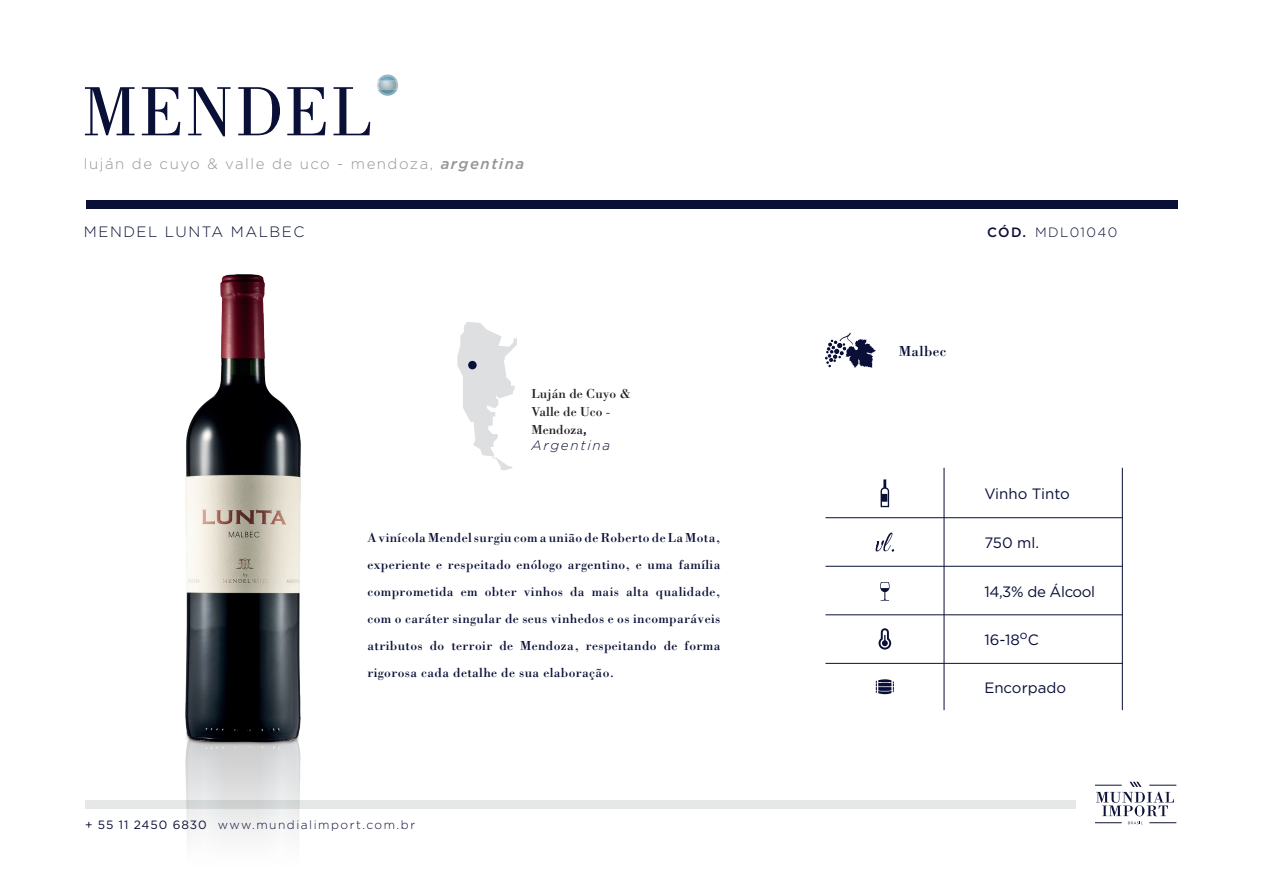
<style>
.page{position:relative;width:1263px;height:893px;background:#fff}
.page>*{position:absolute;margin:0;border:0;box-sizing:border-box;transform-origin:0 0}
.t1{font:72px "Bodoni Std";letter-spacing:.025em;color:#090f36}
.t2{font:300 15px "Gotham";letter-spacing:.1em;color:#939598}
.t3{font:15px "Gotham";color:#090f36}
.t4{font:300 15px "Gotham";letter-spacing:.1em;color:#090f36}
.t5{font:15px "Gotham";letter-spacing:-.025em;color:#090f36}
.t6{font:15px "Bodoni Std";letter-spacing:.025em;color:#090f36}
.t7{font:13.5px/27px "Bodoni Std";letter-spacing:.025em;color:#090f36;text-align:justify}
.t8{font:13.5px/18px "Bodoni Std";color:#231f20}
.t9{font:italic 300 13.5px "Gotham";letter-spacing:.125em;color:#090f36}
.t10{font:300 13.5px "Gotham";letter-spacing:.1em;color:#090f36}
.t11{font:500 13.5px "Gotham";color:#090f36}
.t12{font:300 12px "Gotham";letter-spacing:.125em;color:#090f36}
.s1{font-weight:500;font-style:italic}
.s2{font-family:"Gotham";font-weight:500;color:#090f36}
.s3{font-weight:400}
</style>
<div class="page">
<svg style="left:876px;top:679px;width:18px;height:15px"></svg>
<svg style="left:878px;top:628px;width:13px;height:21px"></svg>
<svg style="left:880px;top:582px;width:10px;height:19px"></svg>
<svg style="left:880px;top:479px;width:9px;height:28px"></svg>
<svg style="left:1095px;top:822px;width:27px;height:1px"></svg>
<svg style="left:1149px;top:822px;width:27px;height:1px"></svg>
<svg style="left:1128px;top:822px;width:15px;height:2px"></svg>
<svg style="left:1095px;top:782px;width:81px;height:34px"></svg>
<svg style="left:825px;top:333px;width:51px;height:35px"></svg>
<div style="left:87px;top:200px;width:1091px;height:9px;background:#090f36"></div>
<div style="left:86px;top:800px;width:990px;height:8px;background:#e5e8e7"></div>
<hr style="left:944px;top:468px;width:1px;height:242px;background:#090f36">
<hr style="left:1122px;top:468px;width:1px;height:242px;background:#090f36">
<hr style="left:825px;top:517px;width:298px;height:1px;background:#090f36">
<hr style="left:825px;top:566px;width:298px;height:1px;background:#090f36">
<hr style="left:825px;top:615px;width:298px;height:1px;background:#090f36">
<hr style="left:825px;top:663px;width:298px;height:1px;background:#090f36">
<svg style="left:875px;top:532px;width:19px;height:20px"></svg>
<svg style="left:377px;top:74px;width:21px;height:22px"></svg>
<img style="left:378px;top:81px;width:19px;height:9px">
<img style="left:379px;top:76px;width:17px;height:18px">
<img style="left:380px;top:90px;width:15px;height:4px">
<img style="left:380px;top:76px;width:15px;height:5px">
<svg style="left:457px;top:322px;width:60px;height:149px"></svg>
<div style="left:468px;top:361px;width:9px;height:8px;background:#090f36;border-radius:50%"></div>
<img style="left:185px;top:274px;width:116px;height:563px">
<h1 class="t1" style="left:82px;top:72px;width:291px">MENDEL</h1>
<p class="t2" style="left:84px;top:154px;width:442px">luján de cuyo &amp; valle de uco - mendoza, <span class="s1">argentina</span></p>
<p class="t4" style="left:84px;top:222px;width:222px">MENDEL LUNTA MALBEC</p>
<p class="t8" style="left:531px;top:384px;width:101px">Luján de Cuyo &amp;<br>Valle de Uco -<br>Mendoza<span class="s2">,</span></p>
<p class="t9" style="left:531px;top:436px;width:80px">Argentina</p>
<p class="t7" style="left:367px;top:524px;width:354px">A vinícola Mendel surgiu com a união de Roberto de La Mota, experiente e respeitado enólogo argentino, e uma família comprometida em obter vinhos da mais alta qualidade, com o caráter singular de seus vinhedos e os incomparáveis atributos do terroir de Mendoza, respeitando de forma rigorosa cada detalhe de sua elaboração.</p>
<p class="t12" style="left:85px;top:817px;width:332px"><span class="s3">+ 55 11 2450 6830</span> www.mundialimport.com.br</p>
<p class="t11" style="left:987px;top:224px;width:40px">CÓD.</p>
<p class="t10" style="left:1035px;top:224px;width:84px">MDL01040</p>
<p class="t6" style="left:899px;top:342px;width:49px">Malbec</p>
<p class="t3" style="left:984px;top:484px;width:87px">Vinho Tinto</p>
<p class="t3" style="left:984px;top:533px;width:56px">750 ml.</p>
<p class="t5" style="left:984px;top:582px;width:112px">14,3% de Álcool</p>
<p class="t3" style="left:984px;top:630px;width:56px">16-18<sup>o</sup>C</p>
<p class="t3" style="left:984px;top:678px;width:83px">Encorpado</p>
</div>
